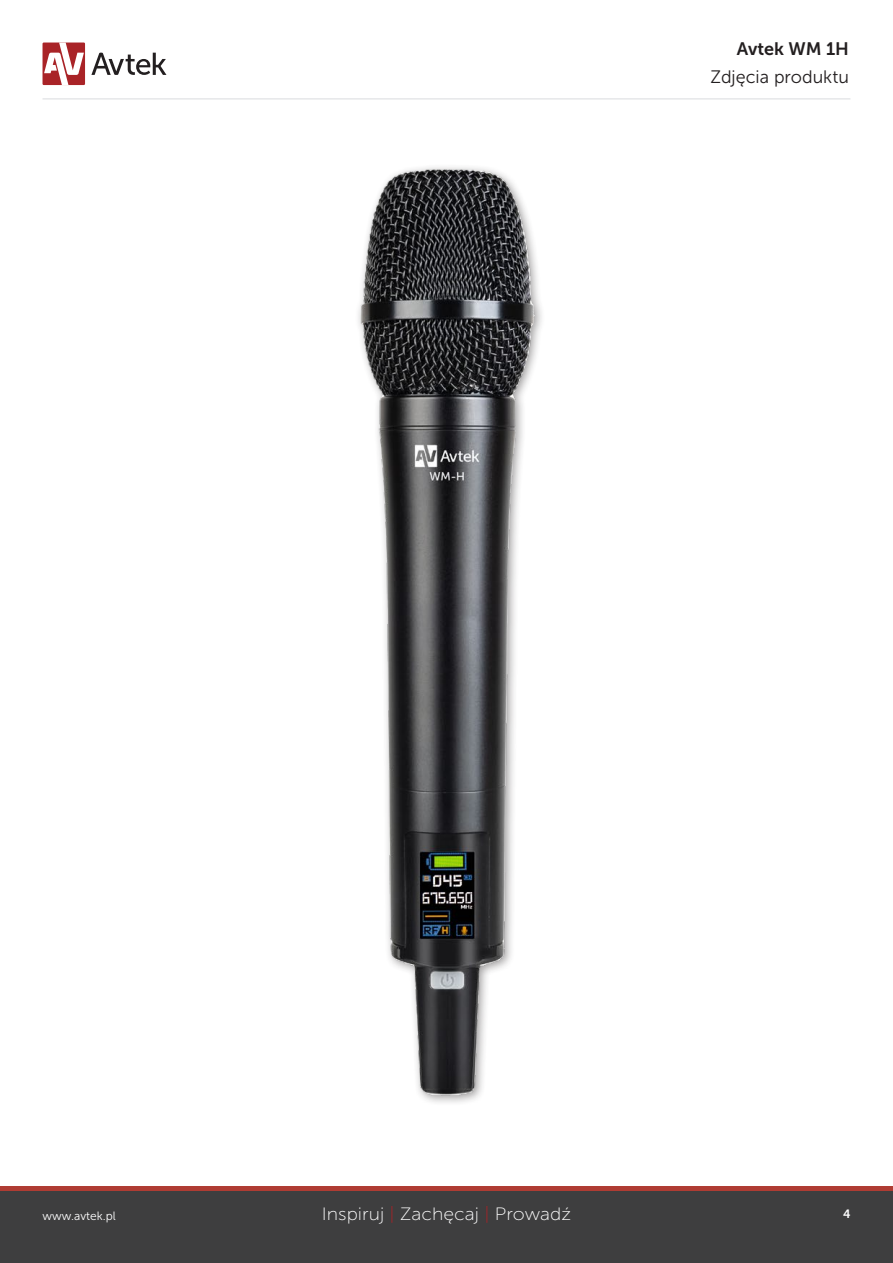
<style>
.page{position:relative;width:893px;height:1263px;background:#fff}
.page>*{position:absolute;margin:0;border:0;box-sizing:border-box;transform-origin:0 0}
.t1{font:18px "Museo Sans 300";color:#231f20}
.t2{font:18px "Museo Sans 700";color:#231f20}
.t3{font:17.85px "Museo Sans 100";color:#fff;scale:1.09 1}
.t4{font:12px "Museo Sans 300";color:#fff}
.t5{font:12px "Museo Sans 700";color:#fff}
.s1{color:#a92327}
</style>
<div class="page">
<svg style="left:91px;top:53px;width:75px;height:22px"></svg>
<div style="left:43px;top:43px;width:42px;height:42px;background:#a92327"></div>
<svg style="left:44px;top:43px;width:40px;height:42px"></svg>
<hr style="left:43px;top:98px;width:807px;height:2px;background:#e6e7e9">
<div style="left:0;top:1191px;width:893px;height:72px;background:#3e3e3f"></div>
<div style="left:0;top:1186px;width:893px;height:5px;background:#af3c33"></div>
<img style="left:358px;top:167px;width:184px;height:936px">
<p class="t2" style="left:737px;top:39px;width:114px">Avtek WM 1H</p>
<p class="t1" style="left:710px;top:67px;width:140px">Zdjęcia produktu</p>
<p class="t4" style="left:43px;top:1210px;width:75px">www.avtek.pl</p>
<p class="t3" style="left:322px;top:1205px;width:230px">Inspiruj <span class="s1">|</span> Zachęcaj <span class="s1">|</span> Prowadź</p>
<p class="t5" style="left:843px;top:1207px;width:9px">4</p>
</div>
